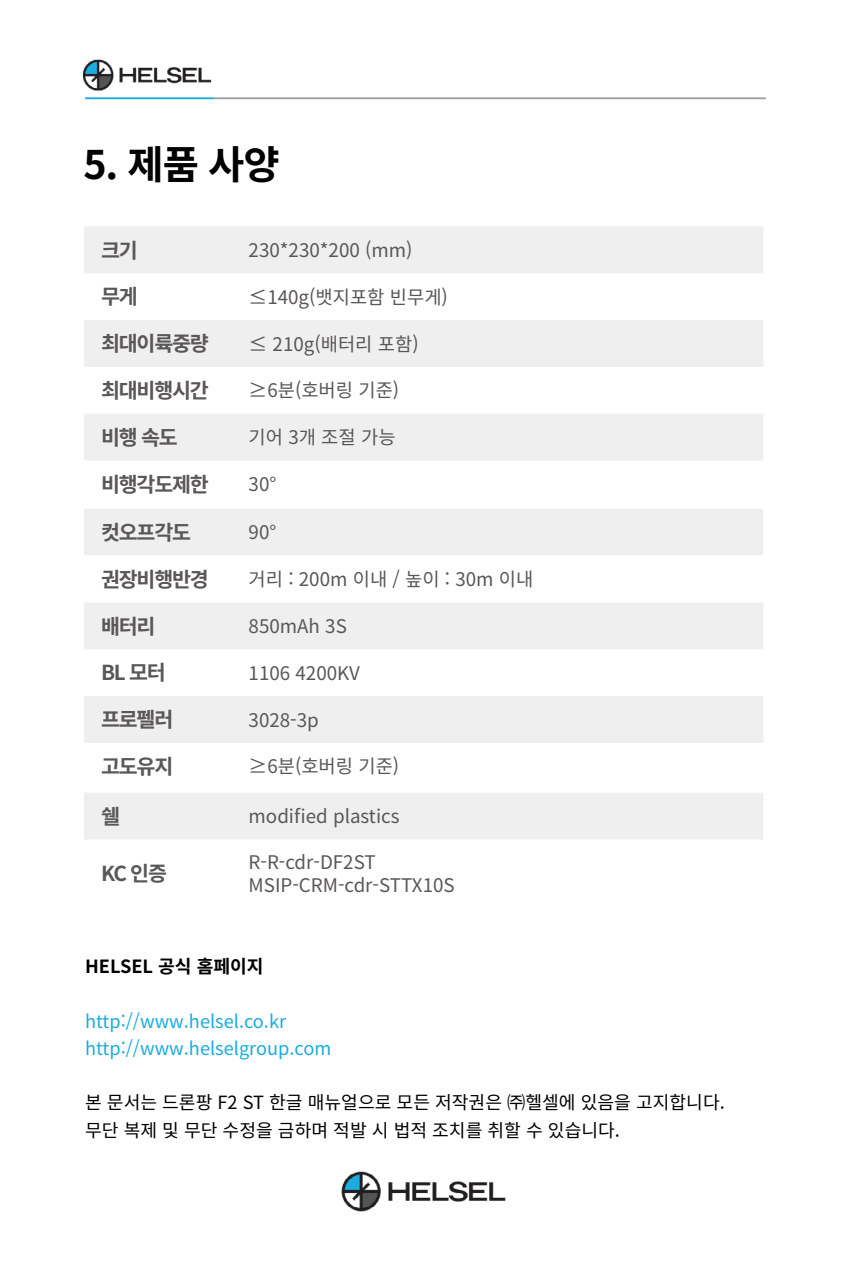
<style>
.page{position:relative;width:851px;height:1276px;background:#fff}
.page>*{position:absolute;margin:0;border:0;box-sizing:border-box;transform-origin:0 0}
.t1{font:700 39.5px "Noto Sans CJ Kkr";color:#000}
.t2{font:700 20.5px "Noto Sans CJ Kkr";letter-spacing:-.06em;color:#595757}
.t3{font:18.75px/22.5px "Noto Sans CJ Kkr";color:#595757}
.t4{font:18.25px/27.2px "Noto Sans CJ Kkr";color:#000}
.t5{font:18.25px/27.2px "Noto Sans CJ Kkr";color:#1cacdf}
.t6{font:700 18.25px "Noto Sans CJ Kkr";color:#000}
</style>
<div class="page">
<img style="left:341px;top:1171px;width:165px;height:41px">
<svg style="left:84px;top:226px;width:679px;height:235px;fill:#efefef"></svg>
<div style="left:84px;top:793px;width:679px;height:46px;background:#efefef"></div>
<svg style="left:84px;top:509px;width:679px;height:234px;fill:#efefef"></svg>
<svg style="left:84px;top:555px;width:679px;height:47px"></svg>
<img style="left:82px;top:59px;width:130px;height:32px">
<hr style="left:214px;top:97px;width:551px;height:2px;background:#9fa0a0">
<hr style="left:85px;top:97px;width:129px;height:2px;background:#1cacdf">
<h1 class="t1" style="left:83px;top:143px;width:198px">5. 제품 사양</h1>
<p class="t2" style="left:101px;top:238px;width:38px">크기</p>
<p class="t3" style="left:248px;top:239px;width:165px">230*230*200 (mm)</p>
<p class="t2" style="left:101px;top:285px;width:38px">무게</p>
<p class="t3" style="left:248px;top:286px;width:201px">≤140g(뱃지포함 빈무게)</p>
<p class="t2" style="left:101px;top:332px;width:109px">최대이륙중량</p>
<p class="t3" style="left:248px;top:333px;width:171px">≤ 210g(배터리 포함)</p>
<p class="t2" style="left:101px;top:379px;width:109px">최대비행시간</p>
<p class="t3" style="left:248px;top:380px;width:152px">≥6분(호버링 기준)</p>
<p class="t2" style="left:101px;top:426px;width:78px">비행 속도</p>
<p class="t3" style="left:248px;top:426px;width:148px">기어 3개 조절 가능</p>
<p class="t2" style="left:101px;top:473px;width:109px">비행각도제한</p>
<p class="t3" style="left:248px;top:473px;width:29px">30°</p>
<p class="t2" style="left:101px;top:521px;width:91px">컷오프각도</p>
<p class="t3" style="left:248px;top:521px;width:29px">90°</p>
<p class="t2" style="left:101px;top:568px;width:109px">권장비행반경</p>
<p class="t3" style="left:248px;top:568px;width:286px">거리 : 200m 이내 / 높이 : 30m 이내</p>
<p class="t2" style="left:101px;top:614px;width:56px">배터리</p>
<p class="t3" style="left:248px;top:615px;width:100px">850mAh 3S</p>
<p class="t2" style="left:101px;top:661px;width:66px">BL 모터</p>
<p class="t3" style="left:248px;top:662px;width:113px">1106 4200KV</p>
<p class="t2" style="left:101px;top:708px;width:74px">프로펠러</p>
<p class="t3" style="left:248px;top:709px;width:72px">3028-3p</p>
<p class="t2" style="left:101px;top:755px;width:74px">고도유지</p>
<p class="t3" style="left:248px;top:756px;width:152px">≥6분(호버링 기준)</p>
<p class="t2" style="left:101px;top:805px;width:20px">쉘</p>
<p class="t3" style="left:248px;top:805px;width:152px">modified plastics</p>
<p class="t2" style="left:101px;top:862px;width:67px">KC 인증</p>
<p class="t3" style="left:248px;top:851px;width:208px">R-R-cdr-DF2ST<br>MSIP-CRM-cdr-STTX10S</p>
<p class="t6" style="left:85px;top:956px;width:180px">HELSEL 공식 홈페이지</p>
<p class="t5" style="left:85px;top:1007px;width:248px">http://www.helsel.co.kr http://www.helselgroup.com</p>
<p class="t4" style="left:85px;top:1089px;width:641px">본 문서는 드론팡 F2 ST 한글 매뉴얼으로 모든 저작권은 ㈜헬셀에 있음을 고지합니다. 무단 복제 및 무단 수정을 금하며 적발 시 법적 조치를 취할 수 있습니다.</p>
</div>
